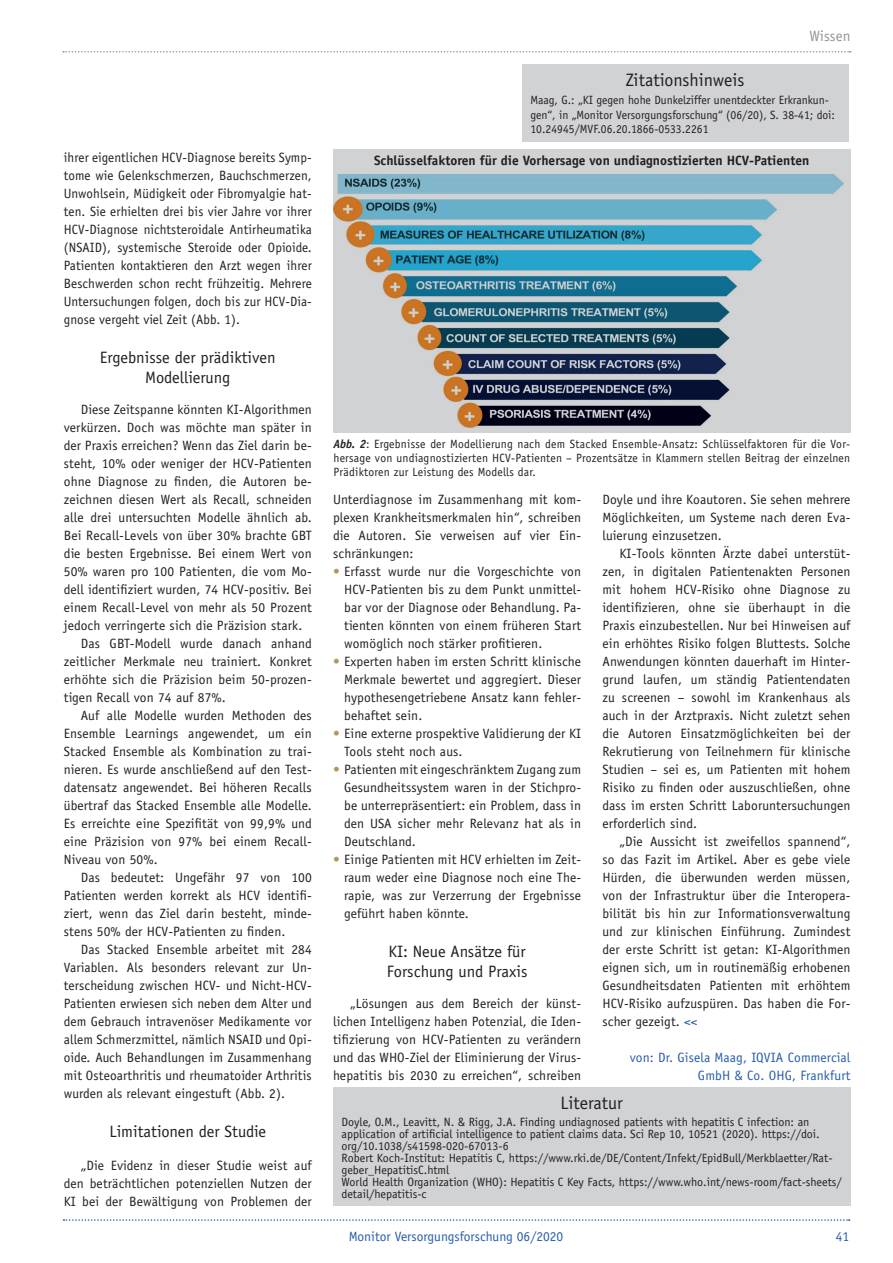
<style>
.page{position:relative;width:893px;height:1263px;background:#fff}
.page>*{position:absolute;margin:0;border:0;box-sizing:border-box;transform-origin:0 0}
.t1{font:18px "Officina Sans";color:#231f20}
.t2{font:16.5px/19.8px "Officina Sans";color:#231f20;text-align:center}
.t3{font:15px "Officina Sans";color:#939598}
.t4{font:13.5px/18px "Officina Sans";letter-spacing:.01em;color:#231f20;text-align:justify}
.t5{font:13.5px/18px "Officina Sans";color:#275caa;text-align:right}
.t6{font:700 13.5px "Officina Sans";color:#231f20}
.t7{font:12px/12px "Officina Sans";color:#231f20}
.s1{font-weight:700;font-style:italic}
.s2{color:#b39758}
.s3{color:#275caa}
</style>
<div class="page">
<svg style="left:63px;top:51px;width:788px;height:2px"></svg>
<svg style="left:63px;top:1219px;width:787px;height:2px"></svg>
<div style="left:333px;top:149px;width:517px;height:283px;background:#d1d2d4"></div>
<div style="left:333px;top:1087px;width:517px;height:119px;background:#d1d2d4"></div>
<div style="left:522px;top:64px;width:326px;height:78px;background:#d1d2d4"></div>
<img style="left:334px;top:174px;width:509px;height:253px">
<p class="t4" style="left:64px;top:148px;width:250px">ihrer eigentlichen HCV-Diagnose bereits Symp&shy;tome wie Gelenkschmerzen, Bauchschmerzen, Unwohlsein, Müdigkeit oder Fibromyalgie hat&shy;ten. Sie erhielten drei bis vier Jahre vor ihrer HCV-Diagnose nichtsteroidale Antirheumatika (NSAID), systemische Steroide oder Opioide.<br>Patienten kontaktieren den Arzt wegen ihrer Beschwerden schon recht frühzeitig. Mehrere Untersuchungen folgen, doch bis zur HCV-Dia&shy;gnose vergeht viel Zeit (Abb. 1).</p>
<p class="t2" style="left:100px;top:348px;width:177px">Ergebnisse der prädiktiven<br>Modellierung</p>
<p class="t4" style="left:81px;top:400px;width:233px">Diese Zeitspanne könnten KI-Algorithmen</p>
<p class="t4" style="left:64px;top:418px;width:250px">verkürzen. Doch was möchte man später in</p>
<p class="t4" style="left:64px;top:436px;width:250px">der Praxis erreichen? Wenn das Ziel darin be-</p>
<p class="t4" style="left:64px;top:454px;width:250px">steht, 10% oder weniger der HCV-Patienten</p>
<p class="t4" style="left:64px;top:472px;width:250px">ohne Diagnose zu finden, die Autoren be-</p>
<p class="t4" style="left:64px;top:490px;width:250px">zeichnen diesen Wert als Recall, schneiden</p>
<p class="t4" style="left:64px;top:508px;width:250px">alle drei untersuchten Modelle ähnlich ab.</p>
<p class="t4" style="left:64px;top:526px;width:250px">Bei Recall-Levels von über 30% brachte GBT</p>
<p class="t4" style="left:64px;top:544px;width:250px">die besten Ergebnisse. Bei einem Wert von</p>
<p class="t4" style="left:64px;top:562px;width:250px">50% waren pro 100 Patienten, die vom Mo-</p>
<p class="t4" style="left:64px;top:580px;width:250px">dell identifiziert wurden, 74 HCV-positiv. Bei</p>
<p class="t4" style="left:64px;top:598px;width:250px">einem Recall-Level von mehr als 50 Prozent</p>
<p class="t4" style="left:64px;top:616px;width:240px">jedoch verringerte sich die Präzision stark.</p>
<p class="t4" style="left:81px;top:634px;width:233px">Das GBT-Modell wurde danach anhand</p>
<p class="t4" style="left:64px;top:652px;width:250px">zeitlicher Merkmale neu trainiert. Konkret</p>
<p class="t4" style="left:64px;top:670px;width:250px">erhöhte sich die Präzision beim 50-prozen-</p>
<p class="t4" style="left:64px;top:688px;width:164px">tigen Recall von 74 auf 87%.</p>
<p class="t4" style="left:81px;top:706px;width:232px">Auf alle Modelle wurden Methoden des</p>
<p class="t4" style="left:64px;top:724px;width:250px">Ensemble Learnings angewendet, um ein</p>
<p class="t4" style="left:64px;top:742px;width:250px">Stacked Ensemble als Kombination zu trai-</p>
<p class="t4" style="left:64px;top:760px;width:250px">nieren. Es wurde anschließend auf den Test-</p>
<p class="t4" style="left:64px;top:778px;width:250px">datensatz angewendet. Bei höheren Recalls</p>
<p class="t4" style="left:64px;top:796px;width:250px">übertraf das Stacked Ensemble alle Modelle.</p>
<p class="t4" style="left:64px;top:814px;width:250px">Es erreichte eine Spezifität von 99,9% und</p>
<p class="t4" style="left:64px;top:832px;width:250px">eine Präzision von 97% bei einem Recall-</p>
<p class="t4" style="left:64px;top:850px;width:96px">Niveau von 50%.</p>
<p class="t4" style="left:81px;top:868px;width:233px">Das bedeutet: Ungefähr 97 von 100</p>
<p class="t4" style="left:64px;top:886px;width:250px">Patienten werden korrekt als HCV identifi-</p>
<p class="t4" style="left:64px;top:904px;width:250px">ziert, wenn das Ziel darin besteht, minde-</p>
<p class="t4" style="left:64px;top:922px;width:223px">stens 50% der HCV-Patienten zu finden.</p>
<p class="t4" style="left:81px;top:940px;width:233px">Das Stacked Ensemble arbeitet mit 284</p>
<p class="t4" style="left:64px;top:958px;width:250px">Variablen. Als besonders relevant zur Un-</p>
<p class="t4" style="left:64px;top:976px;width:250px">terscheidung zwischen HCV- und Nicht-HCV-</p>
<p class="t4" style="left:64px;top:994px;width:250px">Patienten erwiesen sich neben dem Alter und</p>
<p class="t4" style="left:64px;top:1012px;width:250px">dem Gebrauch intravenöser Medikamente vor</p>
<p class="t4" style="left:64px;top:1030px;width:250px">allem Schmerzmittel, nämlich NSAID und Opi-</p>
<p class="t4" style="left:64px;top:1048px;width:250px">oide. Auch Behandlungen im Zusammenhang</p>
<p class="t4" style="left:64px;top:1066px;width:250px">mit Osteoarthritis und rheumatoider Arthritis</p>
<p class="t4" style="left:64px;top:1084px;width:223px">wurden als relevant eingestuft (Abb. 2).</p>
<p class="t2" style="left:109px;top:1122px;width:158px">Limitationen der Studie</p>
<p class="t4" style="left:64px;top:1156px;width:250px;text-indent:17px">„Die Evidenz in dieser Studie weist auf den beträchtlichen potenziellen Nutzen der KI bei der Bewältigung von Problemen der</p>
<p class="t3" style="left:809px;top:27px;width:43px">Wissen</p>
<h1 class="t1" style="left:626px;top:69px;width:120px">Zitationshinweis</h1>
<p class="t7" style="left:530px;top:93px;width:306px;line-height:14.4px">Maag, G.: „KI gegen hohe Dunkelziffer unentdeckter Erkrankun&shy;gen“, in „Monitor Versorgungsforschung“ (06/20), S. 38-41; doi:<br>10.24945/MVF.06.20.1866-0533.2261</p>
<p class="t6" style="left:374px;top:152px;width:437px">Schlüsselfaktoren für die Vorhersage von undiagnostizierten HCV-Patienten</p>
<p class="t7" style="left:334px;top:436px;width:518px;line-height:14.4px;text-align:justify"><span class="s1">Abb. 2</span>: Ergebnisse der Modellierung nach dem Stacked Ensemble-Ansatz: Schlüsselfaktoren für die Vor&shy;hersage von undiagnostizierten HCV-Patienten – Prozentsätze in Klammern stellen Beitrag der einzelnen Prädiktoren zur Leistung des Modells dar.</p>
<p class="t4" style="left:333px;top:490px;width:250px">Unterdiagnose im Zusammenhang mit kom&shy;plexen Krankheitsmerkmalen hin“, schreiben die Autoren. Sie verweisen auf vier Ein&shy;schränkungen:</p>
<p class="t4" style="left:344px;top:562px;width:239px;text-indent:-11px"><span class="s2">•</span> Erfasst wurde nur die Vorgeschichte von HCV-Patienten bis zu dem Punkt unmittel&shy;bar vor der Diagnose oder Behandlung. Pa&shy;tienten könnten von einem früheren Start womöglich noch stärker profitieren.</p>
<p class="t4" style="left:344px;top:652px;width:239px;text-indent:-11px"><span class="s2">•</span> Experten haben im ersten Schritt klinische Merkmale bewertet und aggregiert. Dieser hypothesengetriebene Ansatz kann fehler&shy;behaftet sein.</p>
<p class="t4" style="left:344px;top:724px;width:239px;text-indent:-11px"><span class="s2">•</span> Eine externe prospektive Validierung der KI<br>Tools steht noch aus.</p>
<p class="t4" style="left:344px;top:760px;width:239px;text-indent:-11px"><span class="s2">•</span> Patienten mit eingeschränktem Zugang zum Gesundheitssystem waren in der Stichpro&shy;be unterrepräsentiert: ein Problem, dass in den USA sicher mehr Relevanz hat als in Deutschland.</p>
<p class="t4" style="left:344px;top:850px;width:239px;text-indent:-11px"><span class="s2">•</span> Einige Patienten mit HCV erhielten im Zeit&shy;raum weder eine Diagnose noch eine The&shy;rapie, was zur Verzerrung der Ergebnisse geführt haben könnte.</p>
<p class="t2" style="left:387px;top:942px;width:142px;text-align:left">KI: Neue Ansätze für<br>Forschung und Praxis</p>
<p class="t4" style="left:333px;top:994px;width:250px;text-indent:17px">„Lösungen aus dem Bereich der künst&shy;lichen Intelligenz haben Potenzial, die Iden&shy;tifizierung von HCV-Patienten zu verändern und das WHO-Ziel der Eliminierung der Virus&shy;hepatitis bis 2030 zu erreichen“, schreiben</p>
<h1 class="t1" style="left:561px;top:1093px;width:64px">Literatur</h1>
<p class="t7" style="left:342px;top:1115px;width:502px">Doyle, O.M., Leavitt, N. &amp; Rigg, J.A. Finding undiagnosed patients with hepatitis C infection: an application of artificial intelligence to patient claims data. Sci Rep 10, 10521 (2020). https://doi. org/10.1038/s41598-020-67013-6<br>Robert Koch-Institut: Hepatitis C, https://www.rki.de/DE/Content/Infekt/EpidBull/Merkblaetter/Rat&shy;geber_HepatitisC.html<br>World Health Organization (WHO): Hepatitis C Key Facts, https://www.who.int/news-room/fact-sheets/ detail/hepatitis-c</p>
<p class="t4" style="left:602px;top:490px;width:250px">Doyle und ihre Koautoren. Sie sehen mehrere Möglichkeiten, um Systeme nach deren Eva&shy;luierung einzusetzen.</p>
<p class="t4" style="left:602px;top:544px;width:250px;text-indent:17px">KI-Tools könnten Ärzte dabei unterstüt&shy;zen, in digitalen Patientenakten Personen mit hohem HCV-Risiko ohne Diagnose zu identifizieren, ohne sie überhaupt in die Praxis einzubestellen. Nur bei Hinweisen auf ein erhöhtes Risiko folgen Bluttests. Solche Anwendungen könnten dauerhaft im Hinter&shy;grund laufen, um ständig Patientendaten zu screenen – sowohl im Krankenhaus als auch in der Arztpraxis. Nicht zuletzt sehen die Autoren Einsatzmöglichkeiten bei der Rekrutierung von Teilnehmern für klinische Studien – sei es, um Patienten mit hohem Risiko zu finden oder auszuschließen, ohne dass im ersten Schritt Laboruntersuchungen erforderlich sind.</p>
<p class="t4" style="left:602px;top:832px;width:250px;text-indent:17px">„Die Aussicht ist zweifellos spannend“, so das Fazit im Artikel. Aber es gebe viele Hürden, die überwunden werden müssen, von der Infrastruktur über die Interopera&shy;bilität bis hin zur Informationsverwaltung und zur klinischen Einführung. Zumindest der erste Schritt ist getan: KI-Algorithmen eignen sich, um in routinemäßig erhobenen Gesundheitsdaten Patienten mit erhöhtem HCV-Risiko aufzuspüren. Das haben die For&shy;scher gezeigt. <span class="s3">&lt;&lt;</span></p>
<p class="t5" style="left:630px;top:1048px;width:222px">von: Dr. Gisela Maag, IQVIA Commercial<br>GmbH &amp; Co. OHG, Frankfurt</p>
<p class="t5" style="left:349px;top:1227px;width:216px">Monitor Versorgungsforschung 06/2020</p>
<p class="t5" style="left:836px;top:1227px;width:15px">41</p>
</div>
